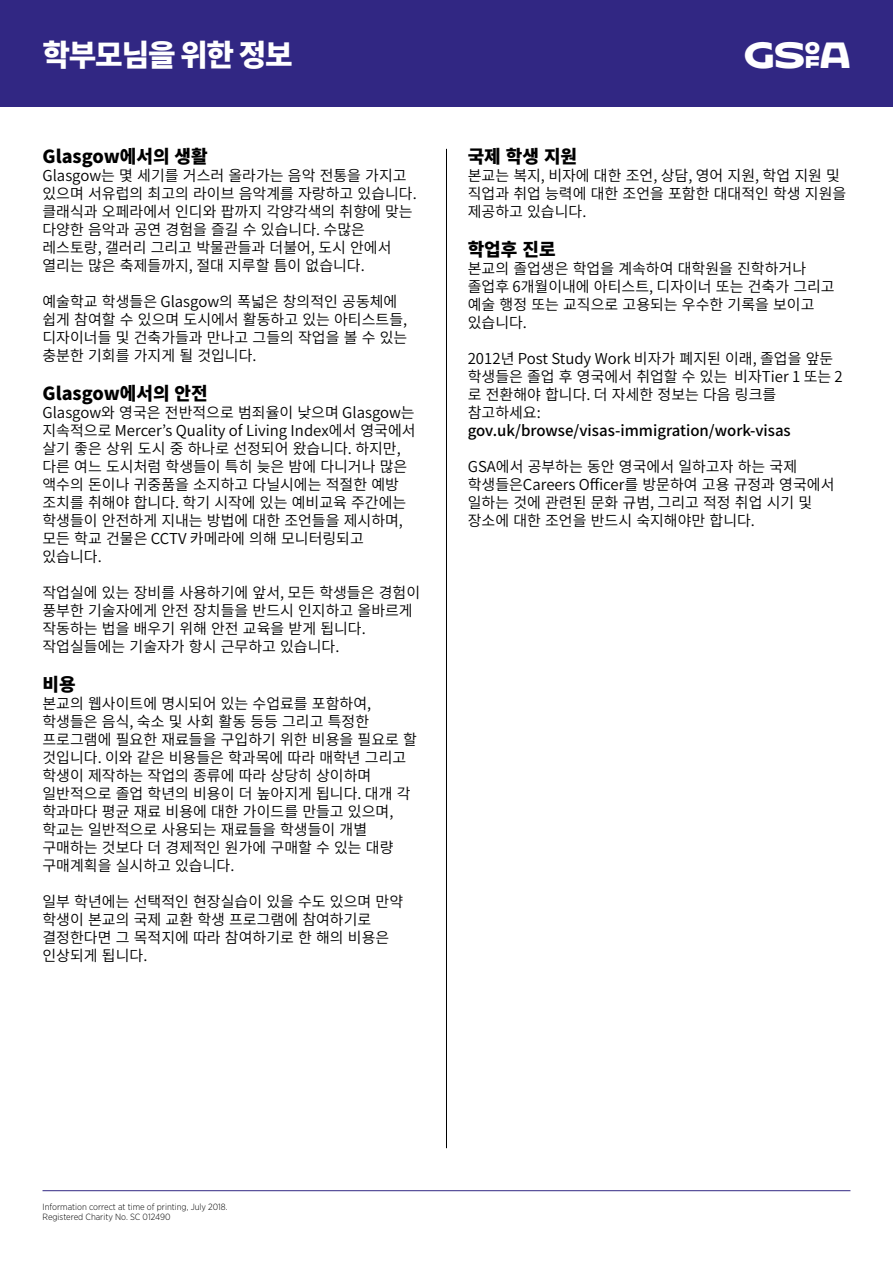
<style>
.page{position:relative;width:893px;height:1263px;background:#fff}
.page>*{position:absolute;margin:0;border:0;box-sizing:border-box;transform-origin:0 0}
.t1{font:30.3px "Hothouse";color:#fff}
.t2{font:800 30px "Source Han Sans KR";letter-spacing:-.04em;color:#fff}
.t3{font:800 18px "Source Han Sans KR";color:#000}
.t4{font:15px/18px "Source Han Sans KR";color:#000}
.t5{font:500 15px "Source Han Sans KR";color:#000}
.t6{font:300 9px/10.5px "Gotham Narrow";color:#000}
</style>
<div class="page">
<hr style="left:446px;top:149px;width:1px;height:999px;background:#000">
<hr style="left:43px;top:1190px;width:807px;height:1px;background:#312783">
<div style="left:0;top:0;width:893px;height:106px;background:#312783"></div>
<h2 class="t2" style="left:43px;top:39px;width:252px">학부모님을 위한 정보</h2>
<h1 class="t1" style="left:744px;top:37px;width:108px">∂</h1>
<p class="t3" style="left:43px;top:146px;width:167px">Glasgow에서의 생활</p>
<p class="t4" style="left:43px;top:167px;width:376px">Glasgow는 몇 세기를 거스러 올라가는 음악 전통을 가지고 있으며 서유럽의 최고의 라이브 음악계를 자랑하고 있습니다. 클래식과 오페라에서 인디와 팝까지 각양각색의 취향에 맞는 다양한 음악과 공연 경험을 즐길 수 있습니다. 수많은 레스토랑, 갤러리 그리고 박물관들과 더불어, 도시 안에서 열리는 많은 축제들까지, 절대 지루할 틈이 없습니다.</p>
<p class="t4" style="left:43px;top:293px;width:366px">예술학교 학생들은 Glasgow의 폭넓은 창의적인 공동체에 쉽게 참여할 수 있으며 도시에서 활동하고 있는 아티스트들, 디자이너들 및 건축가들과 만나고 그들의 작업을 볼 수 있는 충분한 기회를 가지게 될 것입니다.</p>
<p class="t3" style="left:43px;top:383px;width:167px">Glasgow에서의 안전</p>
<p class="t4" style="left:43px;top:404px;width:375px">Glasgow와 영국은 전반적으로 범죄율이 낮으며 Glasgow는 지속적으로 Mercer’s Quality of Living Index에서 영국에서 살기 좋은 상위 도시 중 하나로 선정되어 왔습니다. 하지만, 다른 여느 도시처럼 학생들이 특히 늦은 밤에 다니거나 많은 액수의 돈이나 귀중품을 소지하고 다닐시에는 적절한 예방 조치를 취해야 합니다. 학기 시작에 있는 예비교육 주간에는 학생들이 안전하게 지내는 방법에 대한 조언들을 제시하며, 모든 학교 건물은 CCTV 카메라에 의해 모니터링되고 있습니다.</p>
<p class="t4" style="left:43px;top:584px;width:379px">작업실에 있는 장비를 사용하기에 앞서, 모든 학생들은 경험이 풍부한 기술자에게 안전 장치들을 반드시 인지하고 올바르게 작동하는 법을 배우기 위해 안전 교육을 받게 됩니다. 작업실들에는 기술자가 항시 근무하고 있습니다.</p>
<p class="t3" style="left:43px;top:674px;width:35px">비용</p>
<p class="t4" style="left:43px;top:695px;width:376px">본교의 웹사이트에 명시되어 있는 수업료를 포함하여, 학생들은 음식, 숙소 및 사회 활동 등등 그리고 특정한 프로그램에 필요한 재료들을 구입하기 위한 비용을 필요로 할 것입니다. 이와 같은 비용들은 학과목에 따라 매학년 그리고 학생이 제작하는 작업의 종류에 따라 상당히 상이하며 일반적으로 졸업 학년의 비용이 더 높아지게 됩니다. 대개 각 학과마다 평균 재료 비용에 대한 가이드를 만들고 있으며, 학교는 일반적으로 사용되는 재료들을 학생들이 개별 구매하는 것보다 더 경제적인 원가에 구매할 수 있는 대량 구매계획을 실시하고 있습니다.</p>
<p class="t4" style="left:43px;top:893px;width:362px">일부 학년에는 선택적인 현장실습이 있을 수도 있으며 만약 학생이 본교의 국제 교환 학생 프로그램에 참여하기로 결정한다면 그 목적지에 따라 참여하기로 한 해의 비용은 인상되게 됩니다.</p>
<p class="t3" style="left:468px;top:146px;width:111px">국제 학생 지원</p>
<p class="t4" style="left:468px;top:167px;width:380px">본교는 복지, 비자에 대한 조언, 상담, 영어 지원, 학업 지원 및 직업과 취업 능력에 대한 조언을 포함한 대대적인 학생 지원을 제공하고 있습니다.</p>
<p class="t3" style="left:468px;top:239px;width:89px">학업후 진로</p>
<p class="t4" style="left:468px;top:260px;width:368px">본교의 졸업생은 학업을 계속하여 대학원을 진학하거나 졸업후 6개월이내에 아티스트, 디자이너 또는 건축가 그리고 예술 행정 또는 교직으로 고용되는 우수한 기록을 보이고 있습니다.</p>
<p class="t4" style="left:468px;top:350px;width:377px">2012년 Post Study Work 비자가 폐지된 이래, 졸업을 앞둔 학생들은 졸업 후 영국에서 취업할 수 있는 비자Tier 1 또는 2 로 전환해야 합니다. 더 자세한 정보는 다음 링크를 참고하세요:</p>
<p class="t5" style="left:468px;top:422px;width:325px">gov.uk/browse/visas-immigration/work-visas</p>
<p class="t4" style="left:468px;top:458px;width:368px">GSA에서 공부하는 동안 영국에서 일하고자 하는 국제 학생들은Careers Officer를 방문하여 고용 규정과 영국에서 일하는 것에 관련된 문화 규범, 그리고 적정 취업 시기 및 장소에 대한 조언을 반드시 숙지해야만 합니다.</p>
<p class="t6" style="left:43px;top:1201px;width:187px">Information correct at time of printing, July 2018.<br>Registered Charity No. SC 012490</p>
</div>
